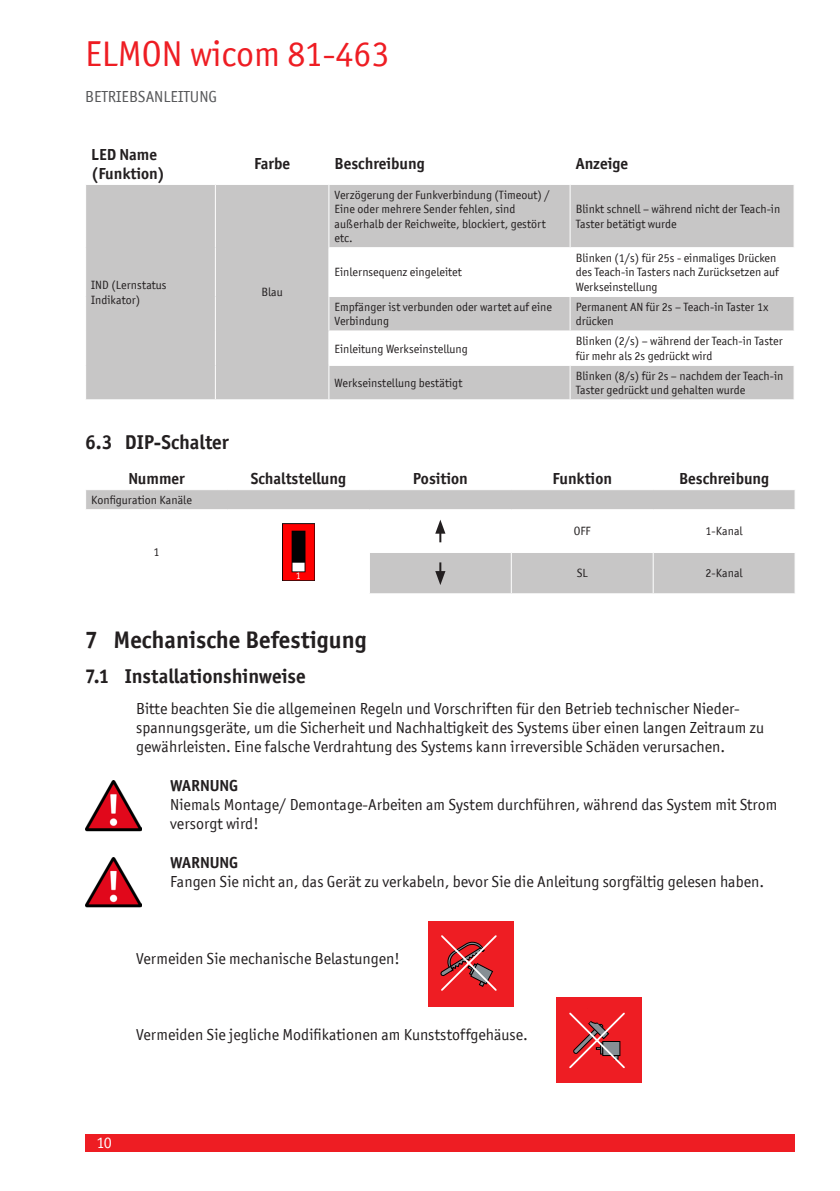
<style>
.page{position:relative;width:840px;height:1191px;background:#fff}
.page>*{position:absolute;margin:0;border:0;box-sizing:border-box;transform-origin:0 0}
.t1{font:36px "Officina San ITC";color:#ee1d23}
.t2{font:700 24px "Officina San ITC";color:#231f20}
.t3{font:700 20px "Officina San ITC";color:#231f20}
.t4{font:16px/19.2px "Officina San ITC";color:#231f20}
.t5{font:700 16px/19.2px "Officina San ITC";color:#231f20}
.t6{font:16px "Officina San ITC";color:#57585a}
.t7{font:16px "Officina San ITC";color:#fff}
.t8{font:12px/14.4px "Officina San ITC";color:#231f20}
.t9{font:10px "Officina San ITC";color:#fff}
</style>
<div class="page">
<div style="left:85px;top:1134px;width:709px;height:17px;background:#ee1d23"></div>
<svg style="left:86px;top:185px;width:707px;height:214px;fill:#c7c6c6"></svg>
<hr style="left:215px;top:185px;width:1px;height:63px;background:#fff">
<hr style="left:328px;top:185px;width:1px;height:62px;background:#fff">
<hr style="left:569px;top:185px;width:1px;height:62px;background:#fff">
<hr style="left:215px;top:248px;width:1px;height:48px;background:#fff">
<hr style="left:328px;top:247px;width:241px;height:1px;background:#fff">
<hr style="left:328px;top:248px;width:1px;height:48px;background:#fff">
<hr style="left:569px;top:247px;width:225px;height:1px;background:#fff">
<hr style="left:569px;top:248px;width:1px;height:48px;background:#fff">
<hr style="left:215px;top:296px;width:1px;height:35px;background:#fff">
<hr style="left:328px;top:296px;width:241px;height:1px;background:#fff">
<hr style="left:328px;top:297px;width:1px;height:33px;background:#fff">
<hr style="left:569px;top:296px;width:225px;height:1px;background:#fff">
<hr style="left:569px;top:297px;width:1px;height:33px;background:#fff">
<hr style="left:215px;top:331px;width:1px;height:34px;background:#fff">
<hr style="left:328px;top:330px;width:241px;height:1px;background:#fff">
<hr style="left:328px;top:331px;width:1px;height:34px;background:#fff">
<hr style="left:569px;top:330px;width:225px;height:1px;background:#fff">
<hr style="left:569px;top:331px;width:1px;height:34px;background:#fff">
<hr style="left:215px;top:365px;width:1px;height:34px;background:#fff">
<hr style="left:328px;top:365px;width:241px;height:1px;background:#fff">
<hr style="left:328px;top:366px;width:1px;height:33px;background:#fff">
<hr style="left:569px;top:365px;width:225px;height:1px;background:#fff">
<hr style="left:569px;top:366px;width:1px;height:33px;background:#fff">
<svg style="left:86px;top:490px;width:708px;height:103px"></svg>
<svg style="left:794px;top:490px;width:1px;height:19px"></svg>
<hr style="left:85px;top:509px;width:142px;height:1px;background:#fff">
<hr style="left:227px;top:509px;width:142px;height:1px;background:#fff">
<hr style="left:227px;top:510px;width:1px;height:42px;background:#fff">
<hr style="left:369px;top:509px;width:142px;height:1px;background:#fff">
<hr style="left:369px;top:510px;width:1px;height:42px;background:#fff">
<hr style="left:511px;top:509px;width:141px;height:1px;background:#fff">
<hr style="left:510px;top:510px;width:1px;height:42px;background:#fff">
<hr style="left:652px;top:509px;width:143px;height:1px;background:#fff">
<hr style="left:652px;top:510px;width:1px;height:42px;background:#fff">
<hr style="left:227px;top:552px;width:1px;height:41px;background:#fff">
<hr style="left:369px;top:552px;width:142px;height:1px;background:#fff">
<hr style="left:369px;top:553px;width:1px;height:40px;background:#fff">
<hr style="left:511px;top:552px;width:141px;height:1px;background:#fff">
<hr style="left:510px;top:553px;width:1px;height:40px;background:#fff">
<hr style="left:652px;top:552px;width:143px;height:1px;background:#fff">
<hr style="left:652px;top:553px;width:1px;height:40px;background:#fff">
<img style="left:283px;top:523px;width:31px;height:57px">
<svg style="left:435px;top:519px;width:10px;height:23px"></svg>
<svg style="left:435px;top:562px;width:10px;height:23px"></svg>
<img style="left:85px;top:780px;width:57px;height:52px">
<img style="left:85px;top:857px;width:57px;height:51px">
<div style="left:428px;top:921px;width:85px;height:85px;background:#ee1d23"></div>
<svg style="left:440px;top:935px;width:57px;height:56px"></svg>
<div style="left:556px;top:998px;width:85px;height:85px;background:#ee1d23"></div>
<svg style="left:569px;top:1012px;width:56px;height:57px"></svg>
<h1 class="t1" style="left:85px;top:33px;width:306px">ELMON wicom 81-463</h1>
<h3 class="t6" style="left:85px;top:87px;width:133px">Betriebsanleitun g</h3>
<h3 class="t5" style="left:91px;top:144px;width:75px">LED Name (Funktion)</h3>
<h3 class="t5" style="left:254px;top:154px;width:38px">Farbe</h3>
<h3 class="t5" style="left:334px;top:154px;width:92px">Beschreibung</h3>
<h3 class="t5" style="left:575px;top:154px;width:54px">Anzeige</h3>
<p class="t8" style="left:91px;top:278px;width:77px">IND (Lernstatus<br>Indikator)</p>
<p class="t8" style="left:261px;top:285px;width:23px">Blau</p>
<p class="t8" style="left:334px;top:187px;width:216px">Verzögerung der Funkverbindung (Timeout) / Eine oder mehrere Sender fehlen, sind außerhalb der Reichweite, blockiert, gestört etc.</p>
<p class="t8" style="left:334px;top:265px;width:129px">Einlernsequenz eingeleitet</p>
<p class="t8" style="left:575px;top:202px;width:206px">Blinkt schnell – während nicht der Teach-in<br>Taster betätigt wurde</p>
<p class="t8" style="left:575px;top:251px;width:204px">Blinken (1/s) für 25s - einmaliges Drücken des Teach-in Tasters nach Zurücksetzen auf<br>Werkseinstellung</p>
<p class="t8" style="left:334px;top:299px;width:219px">Empfänger ist verbunden oder wartet auf eine<br>Verbindung</p>
<p class="t8" style="left:575px;top:299px;width:194px">Permanent AN für 2s – Teach-in Taster 1x drücken</p>
<p class="t8" style="left:334px;top:341px;width:135px">Einleitung Werkseinstellung</p>
<p class="t8" style="left:575px;top:334px;width:208px">Blinken (2/s) – während der Teach-in Taster für mehr als 2s gedrückt wird</p>
<p class="t8" style="left:334px;top:376px;width:129px">Werkseinstellung bestätigt</p>
<p class="t8" style="left:575px;top:368px;width:209px">Blinken (8/s) für 2s – nachdem der Teach-in<br>Taster gedrückt und gehalten wurde</p>
<h3 class="t3" style="left:85px;top:430px;width:145px">6.3 DIP-Schalter</h3>
<h3 class="t5" style="left:128px;top:469px;width:58px">Nummer</h3>
<h3 class="t5" style="left:251px;top:469px;width:97px">Schaltstellung</h3>
<h3 class="t5" style="left:412px;top:469px;width:56px">Position</h3>
<h3 class="t5" style="left:552px;top:469px;width:61px">Funktion</h3>
<h3 class="t5" style="left:678px;top:469px;width:92px">Beschreibung</h3>
<p class="t8" style="left:91px;top:493px;width:102px">Konfiguration Kanäle</p>
<p class="t8" style="left:153px;top:545px;width:7px">1</p>
<p class="t9" style="left:296px;top:569px;width:6px">1</p>
<p class="t8" style="left:573px;top:524px;width:18px">OFF</p>
<p class="t8" style="left:705px;top:524px;width:39px">1-Kanal</p>
<p class="t8" style="left:576px;top:566px;width:13px">SL</p>
<p class="t8" style="left:705px;top:566px;width:39px">2-Kanal</p>
<h2 class="t2" style="left:85px;top:625px;width:283px">7 Mechanische Befestigung</h2>
<h3 class="t3" style="left:85px;top:664px;width:222px">7.1 Installationshinweise</h3>
<p class="t4" style="left:136px;top:699px;width:629px">Bitte beachten Sie die allgemeinen Regeln und Vorschriften für den Betrieb technischer Nieder&shy;spannungsgeräte, um die Sicherheit und Nachhaltigkeit des Systems über einen langen Zeitraum zu gewährleisten. Eine falsche Verdrahtung des Systems kann irreversible Schäden verursachen.</p>
<h3 class="t5" style="left:170px;top:775px;width:69px">WARNUNG</h3>
<h3 class="t4" style="left:170px;top:795px;width:608px">Niemals Montage/ Demontage-Arbeiten am System durchführen, während das System mit Strom versorgt wird!</h3>
<h3 class="t5" style="left:170px;top:852px;width:69px">WARNUNG</h3>
<h3 class="t4" style="left:170px;top:871px;width:592px">Fangen Sie nicht an, das Gerät zu verkabeln, bevor Sie die Anleitung sorgfältig gelesen haben.</h3>
<h3 class="t4" style="left:136px;top:948px;width:265px">Vermeiden Sie mechanische Belastungen!</h3>
<h3 class="t4" style="left:136px;top:1025px;width:393px">Vermeiden Sie jegliche Modifikationen am Kunststoffgehäuse.</h3>
<h3 class="t7" style="left:96px;top:1133px;width:17px">10</h3>
</div>
